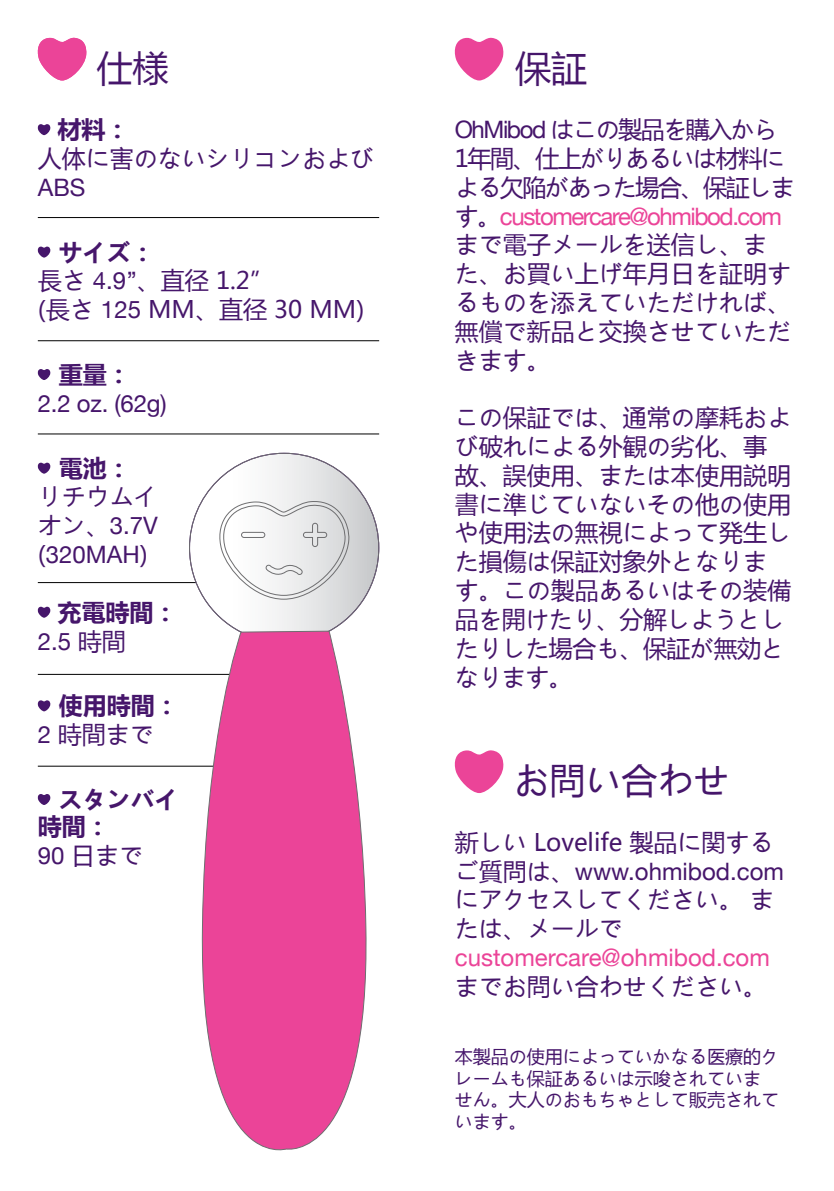
<style>
.page{position:relative;width:834px;height:1191px;background:#fff}
.page>*{position:absolute;margin:0;border:0;box-sizing:border-box;transform-origin:0 0}
.t1{font:36px "Microsoft Ya Hei";color:#46166b}
.t2{font:24px/28.8px "Microsoft Ya Hei";color:#46166b}
.t3{font:24px/28.8px "Helvetica Neue";color:#46166b}
.t4{font:24px/28.8px "Microsoft Ya Hei";letter-spacing:-.06em;color:#46166b}
.t5{font:700 24px/27.9px "Microsoft Ya Hei";color:#46166b}
.t6{font:24px "Helvetica Neue";letter-spacing:-.06em;color:#eb4498}
.t7{font:24px "Helvetica Neue";color:#eb4498}
.t8{font:18px/21.6px "Microsoft Ya Hei";color:#46166b}
.s1{font-weight:700}
.s2{font-family:"Helvetica Neue"}
.s3{font-family:"Microsoft Ya Hei"}
.s4{font-family:"Helvetica Neue";font-weight:400}
.s5{font-weight:400}
.s6{font-family:"Microsoft Ya Hei";color:#46166b}
</style>
<div class="page">
<svg style="left:37px;top:124px;width:13px;height:11px"></svg>
<svg style="left:37px;top:246px;width:13px;height:11px"></svg>
<svg style="left:37px;top:369px;width:13px;height:11px"></svg>
<svg style="left:37px;top:462px;width:13px;height:11px"></svg>
<svg style="left:37px;top:606px;width:13px;height:11px"></svg>
<svg style="left:37px;top:700px;width:13px;height:11px"></svg>
<svg style="left:37px;top:794px;width:13px;height:11px"></svg>
<hr style="left:38px;top:217px;width:341px;height:1px;background:#000">
<hr style="left:38px;top:433px;width:341px;height:1px;background:#000">
<hr style="left:38px;top:340px;width:341px;height:1px;background:#000">
<hr style="left:38px;top:582px;width:331px;height:1px;background:#000">
<hr style="left:38px;top:674px;width:246px;height:1px;background:#000">
<hr style="left:38px;top:765px;width:246px;height:1px;background:#000">
<svg style="left:199px;top:639px;width:168px;height:512px"></svg>
<svg style="left:189px;top:452px;width:190px;height:187px"></svg>
<svg style="left:37px;top:37px;width:50px;height:43px"></svg>
<svg style="left:454px;top:37px;width:49px;height:43px"></svg>
<svg style="left:454px;top:750px;width:49px;height:43px"></svg>
<h1 class="t1" style="left:96px;top:43px;width:73px">仕様</h1>
<p class="t5" style="left:57px;top:115px;width:73px">材料：</p>
<p class="t2" style="left:38px;top:143px;width:337px">人体に害のないシリコンおよび</p>
<p class="t3" style="left:38px;top:171px;width:49px">ABS</p>
<p class="t2" style="left:38px;top:237px;width:328px;text-indent:21px"><span class="s1">サイズ：<br></span>長さ <span class="s2">4.9’’</span>、直径 1.2”<br>(長さ <span class="s2">125</span> mm、直径 30 mm)</p>
<p class="t5" style="left:59px;top:359px;width:73px">重量：</p>
<p class="t3" style="left:38px;top:387px;width:130px">2.2 oz. (62g)</p>
<p class="t5" style="left:59px;top:453px;width:73px">電池：</p>
<p class="t2" style="left:38px;top:482px;width:121px">リチウムイ</p>
<p class="t3" style="left:38px;top:509px;width:122px"><span class="s3">オン、</span>3.7V <span class="s3">(</span>320mAH<span class="s3">)</span></p>
<p class="t5" style="left:57px;top:597px;width:121px">充電時間：</p>
<p class="t3" style="left:38px;top:625px;width:90px">2.5 <span class="s3">時間</span></p>
<p class="t5" style="left:38px;top:690px;width:142px;line-height:28.8px;text-indent:21px">使用時間：<br><span class="s4">2</span> <span class="s5">時間まで</span></p>
<p class="t5" style="left:38px;top:784px;width:142px;text-indent:21px">スタンバイ時間：<br><span class="s4">90</span> <span class="s5">日まで</span></p>
<h1 class="t1" style="left:515px;top:43px;width:73px">保証</h1>
<p class="t4" style="left:454px;top:114px;width:341px"><span class="s2">OhMibod</span> はこの製品を購入から<br>1年間、仕上がりあるいは材料による欠陥があった場合、保証しま</p>
<p class="t6" style="left:454px;top:195px;width:328px"><span class="s6">す。</span>customercare@ohmibod.com</p>
<p class="t2" style="left:454px;top:230px;width:337px">まで電子メールを送信し、また、お買い上げ年月日を証明するものを添えていただければ、無償で新品と交換させていただきます。</p>
<p class="t2" style="left:454px;top:402px;width:337px">この保証では、通常の摩耗および破れによる外観の劣化、事故、誤使用、または本使用説明書に準じていないその他の使用や使用法の無視によって発生した損傷は保証対象外となります。この製品あるいはその装備品を開けたり、分解しようとしたりした場合も、保証が無効となります。</p>
<h1 class="t1" style="left:513px;top:755px;width:217px">お問い合わせ</h1>
<p class="t2" style="left:454px;top:827px;width:320px">新しい Lovelife 製品に関する</p>
<p class="t3" style="left:454px;top:855px;width:330px"><span class="s3">ご質問は、</span>www.ohmibod.com</p>
<p class="t2" style="left:454px;top:884px;width:321px">にアクセスしてください。 または、メールで</p>
<p class="t7" style="left:454px;top:937px;width:316px">customercare@ohmibod.com</p>
<p class="t2" style="left:454px;top:971px;width:313px">までお問い合わせください。</p>
<p class="t8" style="left:454px;top:1045px;width:325px">本製品の使用によっていかなる医療的クレームも保証あるいは示唆されていません。大人のおもちゃとして販売されています。</p>
</div>
